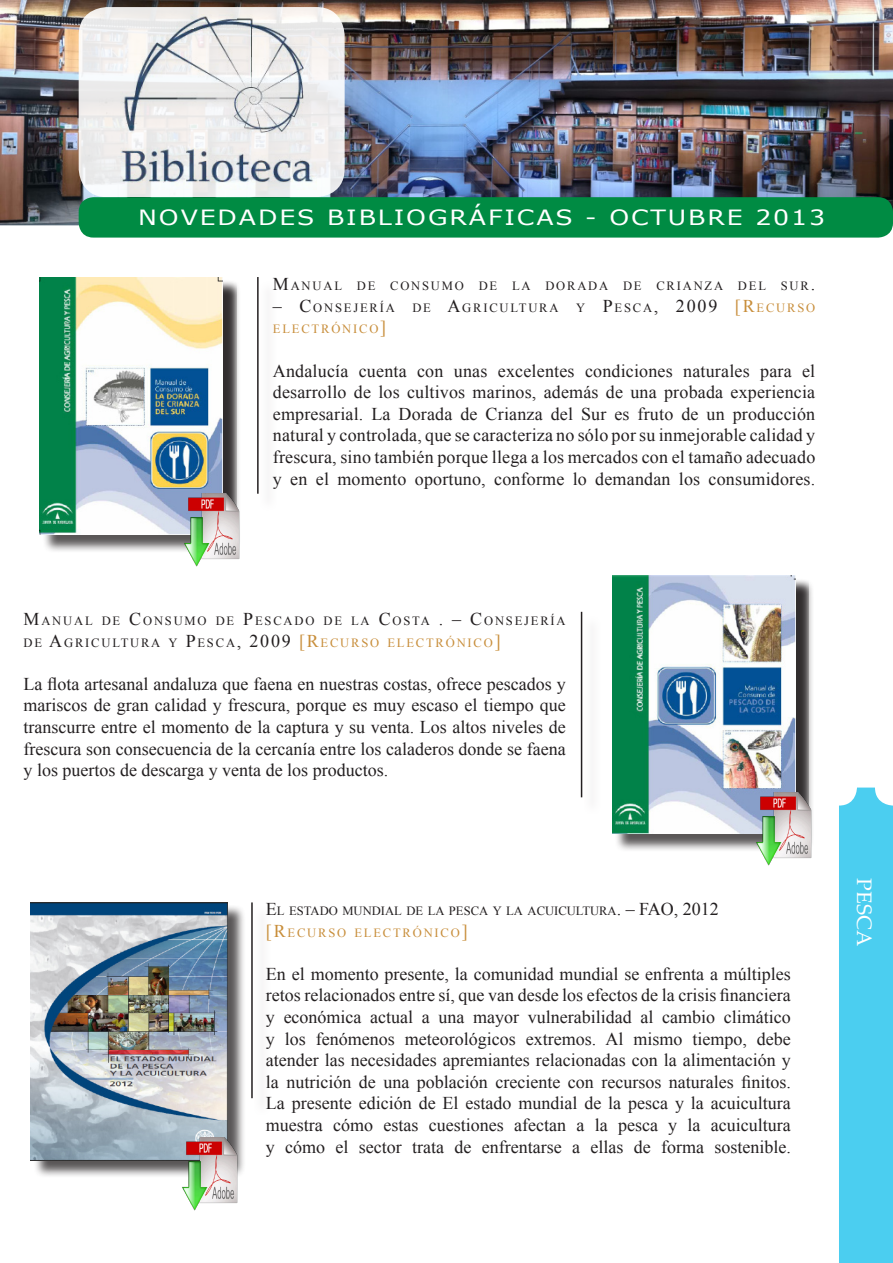
<style>
.page{position:relative;width:893px;height:1263px;background:#fff}
.page>*{position:absolute;margin:0;border:0;box-sizing:border-box;transform-origin:0 0}
.t1{font:21px "Verdana";letter-spacing:.075em;color:#fff;scale:1.2 1}
.t2{font:21px "Palatino Linotype";color:#fff}
.t3{font:18px/21.6px "Times New Roman";color:#231f20;text-align:justify}
.t4{font:18px "Times New Roman";color:#231f20}
.t5{font:12.6px/21.6px "Times New Roman";letter-spacing:.145em;color:#231f20}
.t6{font:12.6px/21.6px "Times New Roman";color:#231f20}
.t7{font:12.6px "Times New Roman";letter-spacing:.145em;color:#c88e3b}
.s1{font-size:18px}
.s2{font-size:12.6px}
.s3{color:#c88e3b}
.s4{font-size:12.6px;color:#c88e3b}
.s5{font-size:18px;color:#c88e3b}
</style>
<div class="page">
<div style="left:259px;top:280px;width:18px;height:231px;background:#fafafa"></div>
<hr style="left:257px;top:277px;width:2px;height:217px;background:#231f20">
<div style="left:583px;top:615px;width:18px;height:200px;background:#fafafa"></div>
<hr style="left:581px;top:612px;width:1px;height:185px;background:#231f20">
<div style="left:839px;top:787px;width:54px;height:476px;background:#4bcef0"></div>
<div style="left:253px;top:906px;width:18px;height:210px;background:#fafafa"></div>
<hr style="left:251px;top:902px;width:2px;height:196px;background:#231f20">
<div style="left:33px;top:905px;width:213px;height:273px;background:#231f20;opacity:.75"></div>
<img style="left:31px;top:902px;width:196px;height:258px">
<img style="left:0;top:0;width:893px;height:225px">
<img style="left:79px;top:7px;width:266px;height:189px">
<div style="left:79px;top:197px;width:814px;height:41px;background:#008b43;border-radius:15px"></div>
<img style="left:182px;top:1137px;width:59px;height:74px">
<div style="left:615px;top:578px;width:199px;height:274px;background:#231f20;opacity:.75"></div>
<div style="left:616px;top:580px;width:193px;height:253px;background:#231f20;opacity:.75"></div>
<img style="left:612px;top:576px;width:183px;height:257px">
<img style="left:756px;top:792px;width:58px;height:74px">
<div style="left:42px;top:279px;width:199px;height:274px;background:#231f20;opacity:.75"></div>
<div style="left:44px;top:281px;width:193px;height:254px;background:#231f20;opacity:.75"></div>
<img style="left:40px;top:277px;width:182px;height:258px">
<img style="left:183px;top:493px;width:58px;height:74px">
<p class="t1" style="left:138px;top:204px;width:574px">NOVEDADES BIBLIOGRÁFICAS - OCTUBRE 2013</p>
<p class="t5" style="left:273px;top:275px;width:544px"><span class="s1">M</span>ANUAL DE CONSUMO DE LA DORADA DE CRIANZA DEL SUR<span class="s1">.</span></p>
<p class="t5" style="left:273px;top:296px;width:123px"><span class="s1">– C</span>ONSEJERÍA</p>
<p class="t5" style="left:412px;top:296px;width:148px">DE <span class="s1">A</span>GRICULTURA</p>
<p class="t4" style="left:576px;top:294px;width:241px"><span class="s2">Y</span> P<span class="s2">ESCA</span>, 2009 <span class="s3">[R</span><span class="s4">ECURSO</span></p>
<p class="t7" style="left:273px;top:321px;width:115px">ELECTRÓNICO<span class="s1">]</span></p>
<p class="t3" style="left:273px;top:359px;width:544px">Andalucía cuenta con unas excelentes condiciones naturales para el desarrollo de los cultivos marinos, además de una probada experiencia empresarial. La Dorada de Crianza del Sur es fruto de un producción natural y controlada, que se caracteriza no sólo por su inmejorable calidad y frescura, sino también porque llega a los mercados con el tamaño adecuado y en el momento oportuno, conforme lo demandan los consumidores.</p>
<p class="t5" style="left:24px;top:610px;width:544px"><span class="s1">M</span>ANUAL DE <span class="s1">C</span>ONSUMO DE <span class="s1">P</span>ESCADO DE LA <span class="s1">C</span>OSTA <span class="s1">. – C</span>ONSEJERÍA<br>DE <span class="s1">A</span>GRICULTURA Y <span class="s1">P</span>ESCA<span class="s1">, 2009</span> <span class="s5">[R</span><span class="s3">ECURSO ELECTRÓNICO</span><span class="s5">]</span></p>
<p class="t3" style="left:24px;top:673px;width:544px">La flota artesanal andaluza que faena en nuestras costas, ofrece pescados y mariscos de gran calidad y frescura, porque es muy escaso el tiempo que transcurre entre el momento de la captura y su venta. Los altos niveles de frescura son consecuencia de la cercanía entre los caladeros donde se faena y los puertos de descarga y venta de los productos.</p>
<p class="t6" style="left:266px;top:900px;width:454px"><span class="s1">E</span>L ESTADO MUNDIAL DE LA PESCA Y LA ACUICULTURA<span class="s1">. – FAO , 2012 </span><span class="s5">[R</span><span class="s3">ECURSO ELECTRÓNICO</span><span class="s5">]</span></p>
<p class="t3" style="left:266px;top:963px;width:526px">En el momento presente, la comunidad mundial se enfrenta a múltiples retos relacionados entre sí, que van desde los efectos de la crisis financiera y económica actual a una mayor vulnerabilidad al cambio climático y los fenómenos meteorológicos extremos. Al mismo tiempo, debe atender las necesidades apremiantes relacionadas con la alimentación y la nutrición de una población creciente con recursos naturales finitos.<br>La presente edición de El estado mundial de la pesca y la acuicultura muestra cómo estas cuestiones afectan a la pesca y la acuicultura y cómo el sector trata de enfrentarse a ellas de forma sostenible.</p>
<p class="t2" style="left:879px;top:878px;width:69px;rotate:90deg">PESCA</p>
</div>
